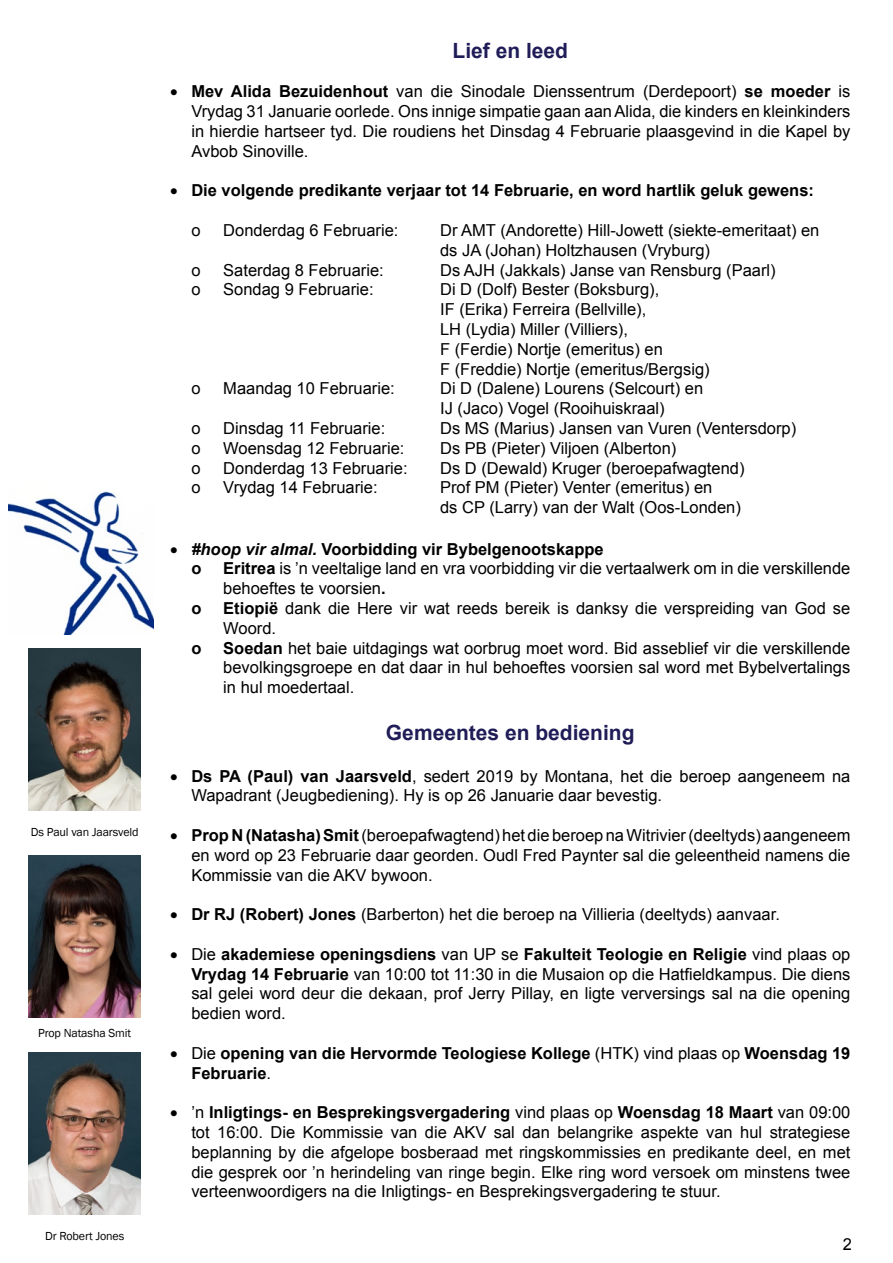
<style>
.page{position:relative;width:893px;height:1263px;background:#fff}
.page>*{position:absolute;margin:0;border:0;box-sizing:border-box;transform-origin:0 0}
.t1{font:700 21px "Arial";color:#201c57}
.t2{font:16.5px/19.8px "Arial";color:#000}
.t3{font:700 16.5px/19.8px "Arial";color:#000}
.t4{font:12px "Franklin Gothic";letter-spacing:-.01em;color:#000}
.s1{font-weight:700}
.s2{font-style:italic}
.s3{font-weight:400}
</style>
<div class="page">
<img style="left:29px;top:1052px;width:112px;height:163px">
<img style="left:29px;top:648px;width:112px;height:163px">
<img style="left:29px;top:855px;width:112px;height:163px">
<img style="left:9px;top:491px;width:145px;height:143px">
<p class="t4" style="left:31px;top:824px;width:109px">Ds Paul van Jaarsveld</p>
<p class="t4" style="left:38px;top:1026px;width:94px">Prop Natasha Smit</p>
<p class="t4" style="left:45px;top:1228px;width:81px">Dr Robert Jones</p>
<p class="t1" style="left:452px;top:36px;width:117px">Lief en leed</p>
<p class="t2" style="left:191px;top:82px;width:661px;text-align:justify;text-indent:-21px">• <span class="s1">Mev Alida Bezuidenhout</span> van die Sinodale Dienssentrum (Derdepoort) <span class="s1">se moeder</span> is Vrydag 31 Januarie oorlede. Ons innige simpatie gaan aan Alida, die kinders en kleinkinders in hierdie hartseer tyd. Die roudiens het Dinsdag 4 Februarie plaasgevind in die Kapel by Avbob Sinoville.</p>
<p class="t3" style="left:170px;top:181px;width:645px">• Die volgende predikante verjaar tot 14 Februarie, en word hartlik geluk gewens:</p>
<p class="t2" style="left:191px;top:220px;width:11px">o</p>
<p class="t2" style="left:223px;top:220px;width:177px">Donderdag 6 Februarie:</p>
<p class="t2" style="left:440px;top:220px;width:381px">Dr AMT (Andorette) Hill-Jowett (siekte-emeritaat) en ds JA (Johan) Holtzhausen (Vryburg)</p>
<p class="t2" style="left:191px;top:260px;width:11px">o</p>
<p class="t2" style="left:223px;top:260px;width:162px">Saterdag 8 Februarie:</p>
<p class="t2" style="left:440px;top:260px;width:337px">Ds AJH (Jakkals) Janse van Rensburg (Paarl)</p>
<p class="t2" style="left:191px;top:280px;width:11px">o</p>
<p class="t2" style="left:223px;top:280px;width:152px">Sondag 9 Februarie:</p>
<p class="t2" style="left:440px;top:280px;width:271px">Di D (Dolf) Bester (Boksburg),<br>IF (Erika) Ferreira (Bellville),<br>LH (Lydia) Miller (Villiers),<br>F (Ferdie) Nortje (emeritus) en<br>F (Freddie) Nortje (emeritus/Bergsig)</p>
<p class="t2" style="left:191px;top:379px;width:11px">o</p>
<p class="t2" style="left:223px;top:379px;width:173px">Maandag 10 Februarie:</p>
<p class="t2" style="left:440px;top:379px;width:265px">Di D (Dalene) Lourens (Selcourt) en<br>IJ (Jaco) Vogel (Rooihuiskraal)</p>
<p class="t2" style="left:191px;top:418px;width:11px">o</p>
<p class="t2" style="left:223px;top:418px;width:164px">Dinsdag 11 Februarie:</p>
<p class="t2" style="left:440px;top:418px;width:358px">Ds MS (Marius) Jansen van Vuren (Ventersdorp)</p>
<p class="t2" style="left:191px;top:438px;width:11px">o</p>
<p class="t2" style="left:223px;top:438px;width:183px">Woensdag 12 Februarie:</p>
<p class="t2" style="left:440px;top:438px;width:238px">Ds PB (Pieter) Viljoen (Alberton)</p>
<p class="t2" style="left:191px;top:458px;width:11px">o</p>
<p class="t2" style="left:223px;top:458px;width:186px">Donderdag 13 Februarie:</p>
<p class="t2" style="left:440px;top:458px;width:306px">Ds D (Dewald) Kruger (beroepafwagtend)</p>
<p class="t2" style="left:191px;top:478px;width:11px">o</p>
<p class="t2" style="left:223px;top:478px;width:156px">Vrydag 14 Februarie:</p>
<p class="t2" style="left:440px;top:478px;width:302px">Prof PM (Pieter) Venter (emeritus) en<br>ds CP (Larry) van der Walt (Oos-Londen)</p>
<p class="t3" style="left:191px;top:539px;width:414px;text-indent:-21px">• <span class="s2">#hoop vir almal.</span> Voorbidding vir Bybelgenootskappe o</p>
<p class="t2" style="left:223px;top:559px;width:629px"><span class="s1">Eritrea</span> is ’n veeltalige land en vra voorbidding vir die vertaalwerk om in die verskillende behoeftes te voorsien<span class="s1">.</span></p>
<p class="t3" style="left:191px;top:599px;width:12px">o</p>
<p class="t2" style="left:223px;top:598px;width:629px"><span class="s1">Etiopië</span> dank die Here vir wat reeds bereik is danksy die verspreiding van God se<br>Woord.</p>
<p class="t3" style="left:191px;top:638px;width:12px">o</p>
<p class="t2" style="left:223px;top:638px;width:629px;text-align:justify"><span class="s1">Soedan</span> het baie uitdagings wat oorbrug moet word. Bid asseblief vir die verskillende bevolkingsgroepe en dat daar in hul behoeftes voorsien sal word met Bybelvertalings in hul moedertaal.</p>
<p class="t1" style="left:386px;top:719px;width:250px">Gemeentes en bediening</p>
<p class="t2" style="left:191px;top:766px;width:660px;text-indent:-21px">• <span class="s1">Ds PA (Paul) van Jaarsveld</span>, sedert 2019 by Montana, het die beroep aangeneem na<br>Wapadrant (Jeugbediening). Hy is op 26 Januarie daar bevestig.</p>
<p class="t2" style="left:191px;top:825px;width:660px;text-align:justify;text-indent:-21px">• <span class="s1">Prop N (Natasha) Smit</span> (beroepafwagtend) het die beroep na Witrivier (deeltyds) aangeneem en word op 23 Februarie daar georden. Oudl Fred Paynter sal die geleentheid namens die Kommissie van die AKV bywoon.</p>
<p class="t2" style="left:170px;top:904px;width:611px">• <span class="s1">Dr RJ (Robert) Jones</span> (Barberton) het die beroep na Villieria (deeltyds) aanvaar.</p>
<p class="t2" style="left:191px;top:944px;width:660px;text-align:justify;text-indent:-21px">• Die <span class="s1">akademiese openingsdiens</span> van UP se <span class="s1">Fakulteit Teologie en Religie</span> vind plaas op <span class="s1">Vrydag 14 Februarie</span> van 10:00 tot 11:30 in die Musaion op die Hatfieldkampus. Die diens sal gelei word deur die dekaan, prof Jerry Pillay, en ligte verversings sal na die opening bedien word.</p>
<p class="t3" style="left:191px;top:1043px;width:661px;text-indent:-21px">• <span class="s3">Die</span> opening van die Hervormde Teologiese Kollege <span class="s3">(HTK) vind plaas op</span> Woensdag 19<br>Februarie<span class="s3">.</span></p>
<p class="t2" style="left:191px;top:1102px;width:661px;text-align:justify;text-indent:-21px">• ’n <span class="s1">Inligtings- en Besprekingsvergadering</span> vind plaas op <span class="s1">Woensdag 18 Maart</span> van 09:00 tot 16:00. Die Kommissie van die AKV sal dan belangrike aspekte van hul strategiese beplanning by die afgelope bosberaad met ringskommissies en predikante deel, en met die gesprek oor ’n herindeling van ringe begin. Elke ring word versoek om minstens twee verteenwoordigers na die Inligtings- en Besprekingsvergadering te stuur.</p>
<p class="t2" style="left:843px;top:1235px;width:11px">2</p>
</div>
